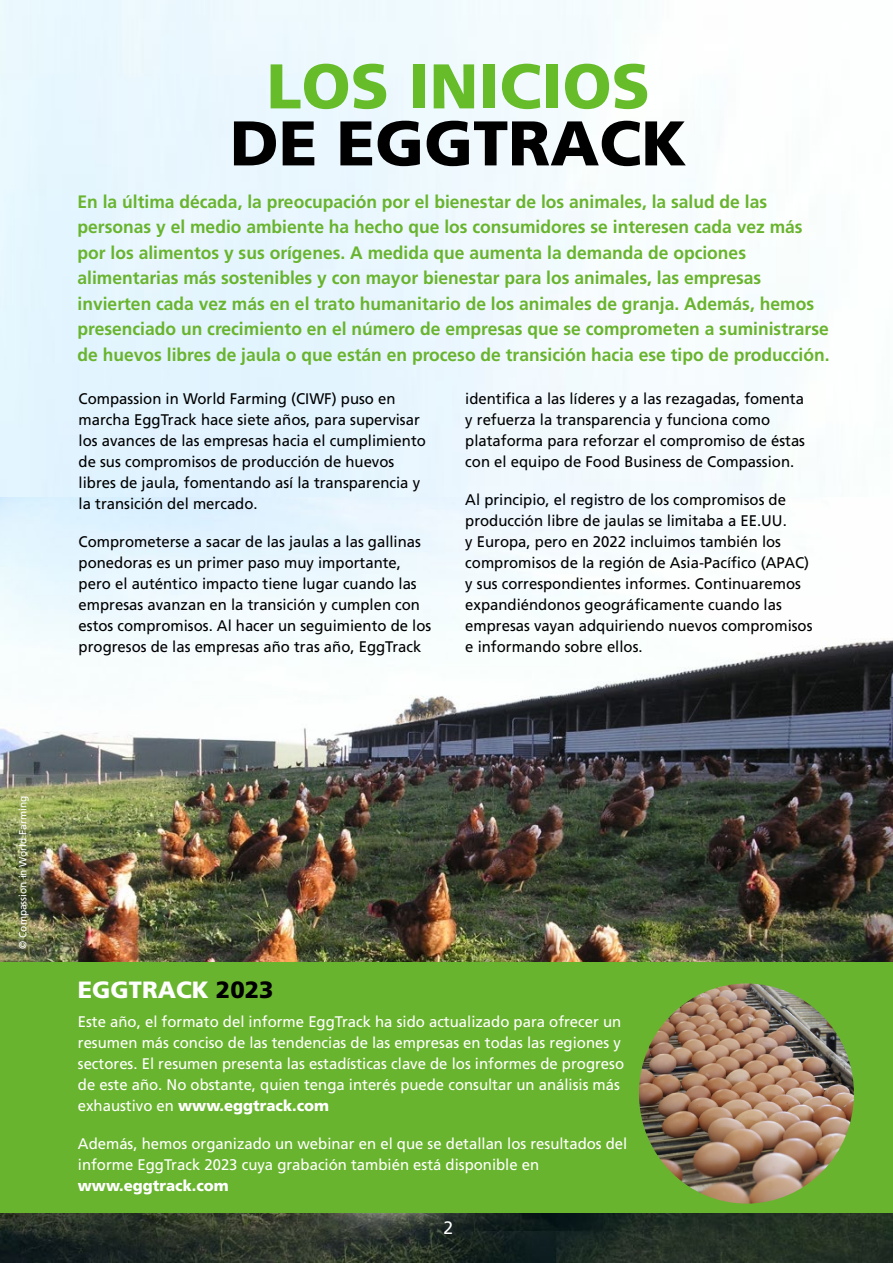
<style>
.page{position:relative;width:893px;height:1263px;background:#fff}
.page>*{position:absolute;margin:0;border:0;box-sizing:border-box;transform-origin:0 0}
.t1{font:900 63px "Frutiger LT Pro";color:#66bc29}
.t2{font:900 63px "Frutiger LT Pro";color:#000}
.t3{font:900 23.55px "Frutiger LT Pro";color:#fff}
.t4{font:700 18px/25.5px "Frutiger LT Pro";color:#69b42e}
.t5{font:18px "Frutiger LT Pro";color:#fff}
.t6{font:15.3px/21px "Frutiger LT Pro";color:#000}
.t7{font:15.3px/21px "Frutiger LT Pro";color:#fff}
.t8{font:900 15.3px "Frutiger LT Pro";color:#fff}
.t9{font:10.5px "Frutiger LT Pro";color:#fff}
.s1{color:#000}
.s2{font-weight:900}
</style>
<div class="page">
<img style="left:0;top:497px;width:893px;height:766px">
<div style="left:0;top:962px;width:893px;height:251px;background:#69b42e"></div>
<img style="left:639px;top:983px;width:215px;height:220px">
<h1 class="t1" style="left:267px;top:48px;width:385px">LOS INICIOS</h1>
<h1 class="t2" style="left:230px;top:105px;width:458px">DE EGGTRACK</h1>
<p class="t4" style="left:78px;top:189px;width:753px">En la última década, la preocupación por el bienestar de los animales, la salud de las personas y el medio ambiente ha hecho que los consumidores se interesen cada vez más por los alimentos y sus orígenes. A medida que aumenta la demanda de opciones alimentarias más sostenibles y con mayor bienestar para los animales, las empresas invierten cada vez más en el trato humanitario de los animales de granja. Además, hemos presenciado un crecimiento en el número de empresas que se comprometen a suministrarse de huevos libres de jaula o que están en proceso de transición hacia ese tipo de producción.</p>
<p class="t6" style="left:79px;top:389px;width:349px">Compassion in World Farming (CIWF) puso en marcha EggTrack hace siete años, para supervisar los avances de las empresas hacia el cumplimiento de sus compromisos de producción de huevos libres de jaula, fomentando así la transparencia y la transición del mercado.</p>
<p class="t6" style="left:79px;top:532px;width:354px">Comprometerse a sacar de las jaulas a las gallinas ponedoras es un primer paso muy importante, pero el auténtico impacto tiene lugar cuando las empresas avanzan en la transición y cumplen con estos compromisos. Al hacer un seguimiento de los progresos de las empresas año tras año, EggTrack</p>
<p class="t6" style="left:465px;top:389px;width:341px">identifica a las líderes y a las rezagadas, fomenta y refuerza la transparencia y funciona como plataforma para reforzar el compromiso de éstas con el equipo de Food Business de Compassion.</p>
<p class="t6" style="left:465px;top:490px;width:349px">Al principio, el registro de los compromisos de producción libre de jaulas se limitaba a EE.UU.<br>y Europa, pero en 2022 incluimos también los compromisos de la región de Asia-Pacífico (APAC) y sus correspondientes informes. Continuaremos expandiéndonos geográficamente cuando las empresas vayan adquiriendo nuevos compromisos e informando sobre ellos.</p>
<p class="t9" style="left:17px;top:949px;width:155px;rotate:-90deg">© Compassion in World Farming</p>
<h2 class="t3" style="left:78px;top:975px;width:197px">EGGTRACK <span class="s1">2023</span></h2>
<p class="t7" style="left:78px;top:1012px;width:548px">Este año, el formato del informe EggTrack ha sido actualizado para ofrecer un resumen más conciso de las tendencias de las empresas en todas las regiones y sectores. El resumen presenta las estadísticas clave de los informes de progreso de este año. No obstante, quien tenga interés puede consultar un análisis más exhaustivo en <span class="s2">www.eggtrack.com</span></p>
<p class="t7" style="left:78px;top:1134px;width:551px">Además, hemos organizado un webinar en el que se detallan los resultados del informe EggTrack 2023 cuya grabación también está disponible en</p>
<p class="t8" style="left:78px;top:1177px;width:152px">www.eggtrack.com</p>
<p class="t5" style="left:444px;top:1217px;width:11px">2</p>
</div>
